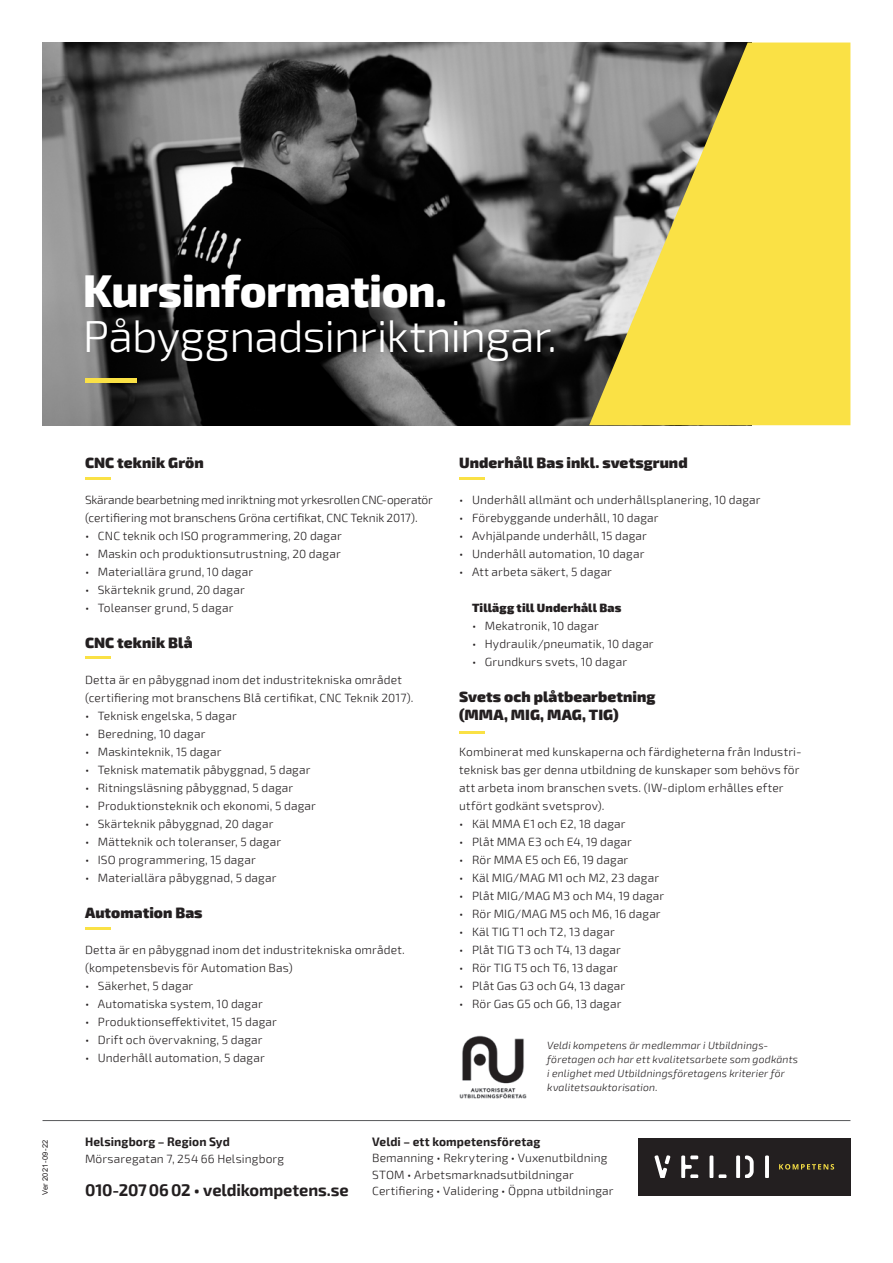
<style>
.page{position:relative;width:893px;height:1263px;background:#fff}
.page>*{position:absolute;margin:0;border:0;box-sizing:border-box;transform-origin:0 0}
.Rubrik{font:300 45px "Exo 2";letter-spacing:-.02em;color:#fff}
.t1{font:800 45px "Exo 2";letter-spacing:-.01em;color:#fff}
.Löptext{font:700 16.5px "Exo 2";letter-spacing:-.01em;color:#231f20}
.Underrubrik{font:900 15px/18px "Exo 2";letter-spacing:.005em;color:#231f20}
.Löptext-2{font:300 12px/18px "Exo 2";letter-spacing:.01em;color:#231f20}
.Löptext-3{font:300 12px/18px "Exo 2";letter-spacing:-.01em;color:#231f20}
.Löptext-4{font:700 12px "Exo 2";letter-spacing:.01em;color:#231f20}
.Löptext-5{font:900 12px "Exo 2";letter-spacing:.01em;color:#231f20}
.t2{font:italic 300 10.5px/14.2px "Exo 2";letter-spacing:.015em;color:#231f20}
.Löptext-6{font:7.5px "Arial";letter-spacing:.045em;color:#231f20}
</style>
<div class="page">
<img style="left:43px;top:43px;width:546px;height:382px">
<svg style="left:589px;top:43px;width:261px;height:382px;background:#d2c055"></svg>
<div style="left:638px;top:1138px;width:212px;height:57px;background:#231f20"></div>
<svg style="left:709px;top:1155px;width:4px;height:23px"></svg>
<svg style="left:719px;top:1174px;width:7px;height:4px"></svg>
<svg style="left:736px;top:1155px;width:4px;height:23px"></svg>
<hr style="left:765px;top:1155px;width:4px;height:23px;background:#fff">
<svg style="left:745px;top:1155px;width:9px;height:23px"></svg>
<svg style="left:654px;top:1155px;width:16px;height:23px"></svg>
<svg style="left:681px;top:1155px;width:17px;height:23px"></svg>
<svg style="left:779px;top:1164px;width:55px;height:5px"></svg>
<hr style="left:85px;top:378px;width:51px;height:4px;background:#fae145">
<hr style="left:43px;top:1120px;width:807px;height:1px;background:#57585a">
<hr style="left:85px;top:477px;width:26px;height:3px;background:#fae145">
<hr style="left:85px;top:656px;width:26px;height:3px;background:#fae145">
<hr style="left:85px;top:927px;width:26px;height:2px;background:#fae145">
<hr style="left:459px;top:477px;width:26px;height:3px;background:#fae145">
<hr style="left:459px;top:731px;width:26px;height:3px;background:#fae145">
<img style="left:459px;top:1036px;width:67px;height:63px">
<p class="t1" style="left:83px;top:256px;width:366px">Kursinformation.</p>
<p class="Rubrik" style="left:83px;top:305px;width:476px">Påbyggnadsinriktningar.</p>
<p class="Löptext-6" style="left:40px;top:1195px;width:57px;rotate:-90deg">Ver 2021-09-22</p>
<p class="Underrubrik" style="left:85px;top:452px;width:120px">CNC teknik Grön</p>
<p class="Löptext-3" style="left:85px;top:490px;width:349px">Skärande bearbetning med inriktning mot yrkesrollen CNC-operatör (certifiering mot branschens Gröna certifikat, CNC Teknik 2017).</p>
<p class="Löptext-2" style="left:85px;top:526px;width:258px">• CNC teknik och ISO programmering, 20 dagar</p>
<p class="Löptext-2" style="left:85px;top:544px;width:257px">• Maskin och produktionsutrustning, 20 dagar</p>
<p class="Löptext-2" style="left:85px;top:562px;width:170px">• Materiallära grund, 10 dagar</p>
<p class="Löptext-2" style="left:85px;top:580px;width:161px">• Skärteknik grund, 20 dagar</p>
<p class="Löptext-2" style="left:85px;top:598px;width:150px">• Toleanser grund, 5 dagar</p>
<p class="Underrubrik" style="left:85px;top:632px;width:109px">CNC teknik Blå</p>
<p class="Löptext-2" style="left:85px;top:670px;width:318px">Detta är en påbyggnad inom det industritekniska området</p>
<p class="Löptext-2" style="left:85px;top:688px;width:330px">(certifiering mot branschens Blå certifikat, CNC Teknik 2017).</p>
<p class="Löptext-2" style="left:85px;top:706px;width:153px">• Teknisk engelska, 5 dagar</p>
<p class="Löptext-2" style="left:85px;top:724px;width:122px">• Beredning, 10 dagar</p>
<p class="Löptext-2" style="left:85px;top:742px;width:138px">• Maskinteknik, 15 dagar</p>
<p class="Löptext-2" style="left:85px;top:760px;width:227px">• Teknisk matematik påbyggnad, 5 dagar</p>
<p class="Löptext-2" style="left:85px;top:778px;width:210px">• Ritningsläsning påbyggnad, 5 dagar</p>
<p class="Löptext-2" style="left:85px;top:796px;width:232px">• Produktionsteknik och ekonomi, 5 dagar</p>
<p class="Löptext-2" style="left:85px;top:814px;width:190px">• Skärteknik påbyggnad, 20 dagar</p>
<p class="Löptext-2" style="left:85px;top:832px;width:198px">• Mätteknik och toleranser, 5 dagar</p>
<p class="Löptext-2" style="left:85px;top:850px;width:172px">• ISO programmering, 15 dagar</p>
<p class="Löptext-2" style="left:85px;top:868px;width:193px">• Materiallära påbyggnad, 5 dagar</p>
<p class="Underrubrik" style="left:85px;top:902px;width:119px">Automation Bas</p>
<p class="Löptext-2" style="left:85px;top:940px;width:321px">Detta är en påbyggnad inom det industritekniska området. (kompetensbevis för Automation Bas)</p>
<p class="Löptext-2" style="left:85px;top:976px;width:110px">• Säkerhet, 5 dagar</p>
<p class="Löptext-2" style="left:85px;top:994px;width:179px">• Automatiska system, 10 dagar</p>
<p class="Löptext-2" style="left:85px;top:1012px;width:193px">• Produktionseffektivitet, 15 dagar</p>
<p class="Löptext-2" style="left:85px;top:1030px;width:179px">• Drift och övervakning, 5 dagar</p>
<p class="Löptext-2" style="left:85px;top:1048px;width:181px">• Underhåll automation, 5 dagar</p>
<p class="Underrubrik" style="left:459px;top:452px;width:230px">Underhåll Bas inkl. svetsgrund</p>
<p class="Löptext-2" style="left:459px;top:490px;width:303px">• Underhåll allmänt och underhållsplanering, 10 dagar</p>
<p class="Löptext-2" style="left:459px;top:508px;width:201px">• Förebyggande underhåll, 10 dagar</p>
<p class="Löptext-2" style="left:459px;top:526px;width:189px">• Avhjälpande underhåll, 15 dagar</p>
<p class="Löptext-2" style="left:459px;top:544px;width:187px">• Underhåll automation, 10 dagar</p>
<p class="Löptext-2" style="left:459px;top:562px;width:154px">• Att arbeta säkert, 5 dagar</p>
<p class="Löptext-5" style="left:472px;top:598px;width:151px">Tillägg till Underhåll Bas</p>
<p class="Löptext-2" style="left:472px;top:616px;width:128px">• Mekatronik, 10 dagar</p>
<p class="Löptext-2" style="left:472px;top:634px;width:183px">• Hydraulik/pneumatik, 10 dagar</p>
<p class="Löptext-2" style="left:472px;top:652px;width:157px">• Grundkurs svets, 10 dagar</p>
<p class="Underrubrik" style="left:459px;top:686px;width:198px">Svets och plåtbearbetning (MMA, MIG, MAG, TIG)</p>
<p class="Löptext-2" style="left:459px;top:742px;width:344px">Kombinerat med kunskaperna och färdigheterna från Industri&shy;teknisk bas ger denna utbildning de kunskaper som behövs för att arbeta inom branschen svets. (IW-diplom erhålles efter utfört godkänt svetsprov).</p>
<p class="Löptext-2" style="left:459px;top:814px;width:168px">• Käl MMA E1 och E2, 18 dagar</p>
<p class="Löptext-2" style="left:459px;top:832px;width:174px">• Plåt MMA E3 och E4, 19 dagar</p>
<p class="Löptext-2" style="left:459px;top:850px;width:171px">• Rör MMA E5 och E6, 19 dagar</p>
<p class="Löptext-2" style="left:459px;top:868px;width:201px">• Käl MIG/MAG M1 och M2, 23 dagar</p>
<p class="Löptext-2" style="left:459px;top:886px;width:207px">• Plåt MIG/MAG M3 och M4, 19 dagar</p>
<p class="Löptext-2" style="left:459px;top:904px;width:203px">• Rör MIG/MAG M5 och M6, 16 dagar</p>
<p class="Löptext-2" style="left:459px;top:922px;width:157px">• Käl TIG T1 och T2, 13 dagar</p>
<p class="Löptext-2" style="left:459px;top:940px;width:163px">• Plåt TIG T3 och T4, 13 dagar</p>
<p class="Löptext-2" style="left:459px;top:958px;width:160px">• Rör TIG T5 och T6, 13 dagar</p>
<p class="Löptext-2" style="left:459px;top:976px;width:168px">• Plåt Gas G3 och G4, 13 dagar</p>
<p class="Löptext-2" style="left:459px;top:994px;width:164px">• Rör Gas G5 och G6, 13 dagar</p>
<p class="t2" style="left:547px;top:1037px;width:252px">Veldi kompetens är medlemmar i Utbildnings&shy;företagen och har ett kvalitetsarbete som godkänts i enlighet med Utbildningsföretagens kriterier för kvalitetsauktorisation.</p>
<p class="Löptext-4" style="left:85px;top:1133px;width:146px">Helsingborg – Region Syd</p>
<p class="Löptext-2" style="left:85px;top:1149px;width:201px">Mörsaregatan 7, 254 66 Helsingborg</p>
<p class="Löptext" style="left:85px;top:1177px;width:265px">010-207 06 02 • veldikompetens.se</p>
<p class="Löptext-4" style="left:372px;top:1133px;width:170px">Veldi – ett kompetensföretag</p>
<p class="Löptext-2" style="left:372px;top:1150px;width:237px;line-height:16.2px">Bemanning • Rekrytering • Vuxenutbildning<br>STOM • Arbetsmarknadsutbildningar</p>
<p class="Löptext-2" style="left:372px;top:1181px;width:243px">Certifiering • Validering • Öppna utbildningar</p>
</div>
